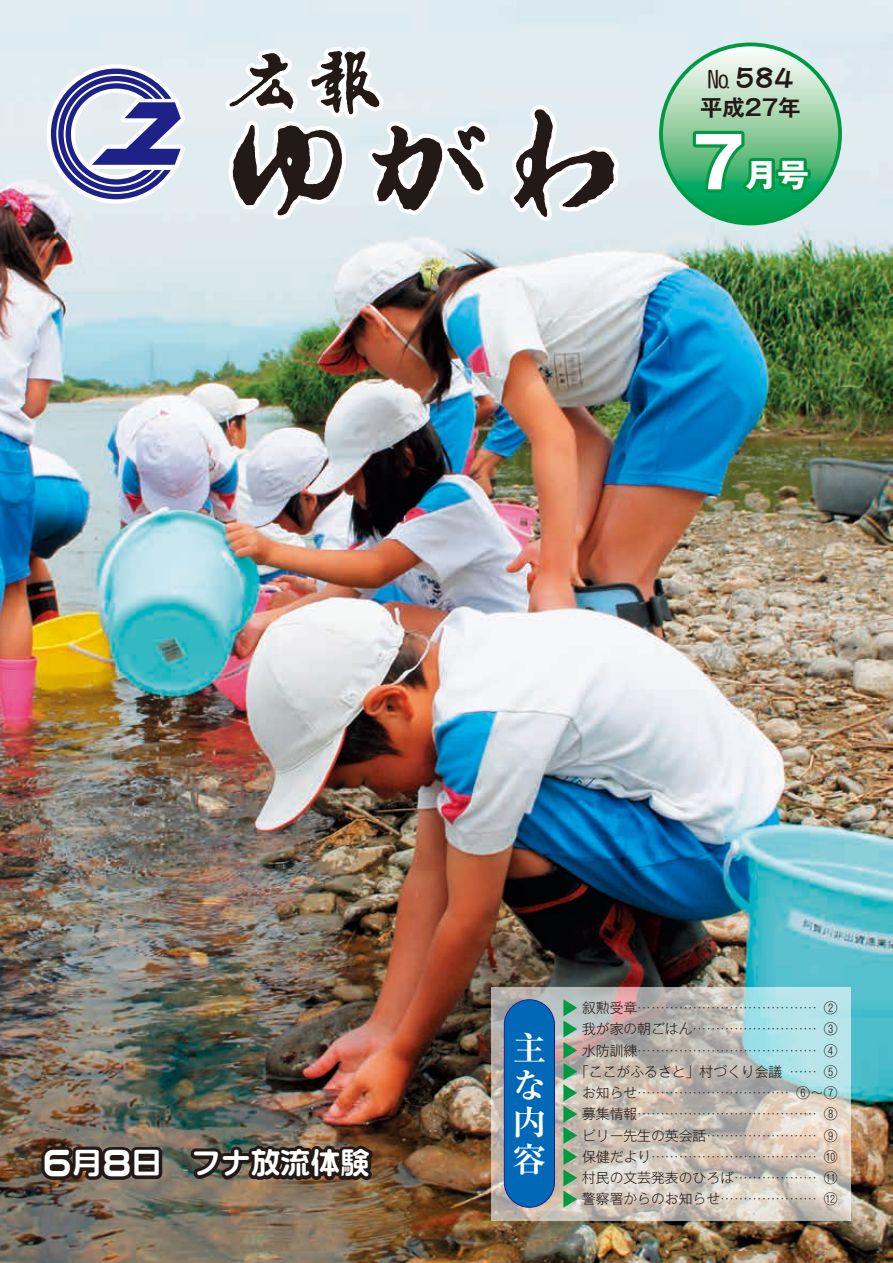
<style>
.page{position:relative;width:893px;height:1263px;background:#fff}
.page>*{position:absolute;margin:0;border:0;box-sizing:border-box;transform-origin:0 0}
.t1{font:700 70.2px "Gothic MB101 Pr 6";color:#fff}
.t2{font:700 34.05px/36.9px "Ryumin Pr 6";color:#fff;text-align:justify}
.t3{font:700 31.95px "Gothic MB101 Pr 6";color:#fff}
.t4{font:29.7px "True Logo Maru Jr Extra RKSJ H";color:#fff}
.t5{font:28.65px "DFPOP1 Std W5";color:#231916}
.t6{font:700 22.35px "Gothic MB101 Pr 6 De";color:#231916}
.t7{font:22.35px "Shin M Go Pro";color:#231916}
.t8{font:300 13.8px/21.3px "Gothic MB101 Pr 6";color:#231916}
.s1{font-family:"Shin M Go Pro De";font-weight:700}
</style>
<div class="page">
<img style="left:0;top:0;width:893px;height:1263px">
<svg style="left:491px;top:986px;width:359px;height:234px;background:#c4c3bd"></svg>
<svg style="left:503px;top:999px;width:52px;height:209px;background:#0f6db4"></svg>
<svg style="left:661px;top:44px;width:179px;height:179px;background:#95d1aa"></svg>
<div style="left:659px;top:43px;width:183px;height:182px;border:4px solid #094;border-radius:50%"></div>
<img style="left:223px;top:285px;width:128px;height:388px">
<svg style="left:505px;top:0;width:119px;height:314px"></svg>
<svg style="left:217px;top:0;width:279px;height:285px;background:#c5cbce"></svg>
<svg style="left:690px;top:128px;width:124px;height:71px;background:#31ad67"></svg>
<svg style="left:42px;top:60px;width:151px;height:148px"></svg>
<svg style="left:563px;top:999px;width:14px;height:209px;background:#76ae87"></svg>
<svg style="left:36px;top:1140px;width:132px;height:46px;background:#43372f"></svg>
<img style="left:187px;top:1014px;width:191px;height:172px">
<h3 class="t5" style="left:735px;top:63px;width:60px">584</h3>
<h3 class="t7" style="left:707px;top:62px;width:24px">No</h3>
<h3 class="t6" style="left:700px;top:89px;width:102px">平成27年</h3>
<h1 class="t1" style="left:692px;top:104px;width:55px">7</h1>
<h3 class="t3" style="left:745px;top:148px;width:65px">月号</h3>
<h3 class="t4" style="left:43px;top:1148px;width:329px">６月８日　<span class="s1">フナ</span>放流体験</h3>
<h2 class="t2" style="left:512px;top:1028px;width:34px">主な内容</h2>
<p class="t8" style="left:582px;top:996px;width:236px">叙勲受章.......................................</p>
<p class="t8" style="left:824px;top:996px;width:15px">2</p>
<p class="t8" style="left:582px;top:1017px;width:236px">我が家の朝ごはん...........................</p>
<p class="t8" style="left:824px;top:1017px;width:15px">3</p>
<p class="t8" style="left:582px;top:1038px;width:236px">水防訓練.......................................</p>
<p class="t8" style="left:824px;top:1038px;width:15px">4</p>
<p class="t8" style="left:796px;top:1060px;width:43px;text-indent:-221px">「ここがふるさと」村づくり会議 ...... ...<br>6~7</p>
<p class="t8" style="left:824px;top:1060px;width:15px">5</p>
<p class="t8" style="left:582px;top:1081px;width:209px">お知らせ.................................</p>
<p class="t8" style="left:582px;top:1102px;width:236px">募集情報.......................................</p>
<p class="t8" style="left:824px;top:1102px;width:15px">8</p>
<p class="t8" style="left:582px;top:1123px;width:236px">ビリー先生の英会話........................</p>
<p class="t8" style="left:824px;top:1123px;width:15px">9</p>
<p class="t8" style="left:582px;top:1145px;width:236px">保健だより....................................</p>
<p class="t8" style="left:824px;top:1145px;width:15px">10</p>
<p class="t8" style="left:582px;top:1166px;width:236px">村民の文芸発表のひろば..................</p>
<p class="t8" style="left:824px;top:1166px;width:15px">11</p>
<p class="t8" style="left:582px;top:1187px;width:236px">警察署からのお知らせ.....................</p>
<p class="t8" style="left:824px;top:1187px;width:15px">12</p>
</div>
